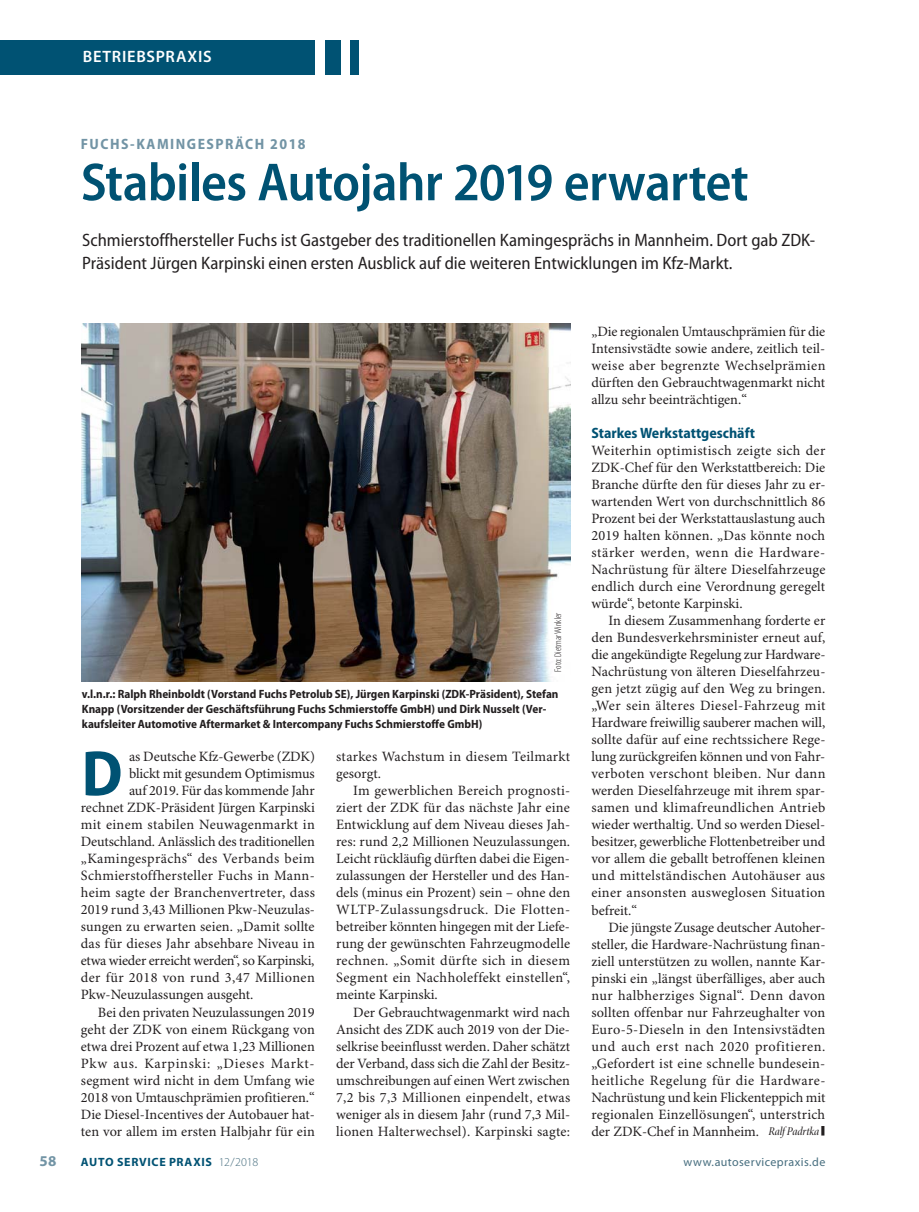
<style>
.page{position:relative;width:919px;height:1212px;background:#fff}
.page>*{position:absolute;margin:0;border:0;box-sizing:border-box;transform-origin:0 0}
.t1{font:700 semi-condensed 64.65px "Myriad Pro";color:#005273}
.t2{font:600 semi-condensed 54px "Myriad Pro";letter-spacing:-.01em;color:#005273}
.t3{font:32.7px "Minion Pro";color:#231f20;scale:.33 1}
.t4{font:semi-condensed 18px/22.5px "Myriad Pro";color:#231f20}
.t5{font:600 16.5px "Myriad Pro";letter-spacing:.045em;color:#fff}
.t6{font:700 semi-condensed 15px "Myriad Pro";color:#005273}
.t7{font:700 semi-condensed 15px "Myriad Pro";letter-spacing:.1em;color:#7294a5}
.t8{font:700 15px "Myriad Pro";color:#7294a5}
.t9{font:14.25px/17px "Minion Pro";letter-spacing:.005em;color:#231f20;text-align:justify}
.t10{font:14.25px "Minion Pro";letter-spacing:.03em;color:#231f20}
.t11{font:14.25px "Minion Pro";letter-spacing:-.015em;color:#231f20}
.t12{font:14.25px "Minion Pro";letter-spacing:.025em;color:#231f20}
.t13{font:14.25px "Minion Pro";letter-spacing:.05em;color:#231f20}
.t14{font:700 semi-condensed 12px/15px "Myriad Pro";color:#231f20}
.t15{font:700 12px "Myriad Pro";letter-spacing:.055em;color:#005273}
.t16{font:12px "Myriad Pro";letter-spacing:.035em;color:#476e7f}
.t17{font:300 condensed 9.75px "Myriad Pro";color:#231f20}
.s1{font-family:"Minion Pro Medium Cn It Disp";font-size:12px}
.s2{font-weight:300;color:#476e7f}
</style>
<div class="page">
<div style="left:350px;top:40px;width:8px;height:34px;background:#005273"></div>
<div style="left:325px;top:40px;width:15px;height:34px;background:#005273"></div>
<div style="left:0;top:40px;width:315px;height:34px;background:#005273"></div>
<img style="left:82px;top:323px;width:488px;height:358px">
<p class="t5" style="left:83px;top:47px;width:130px">BETRIEBSPRAXIS</p>
<p class="t7" style="left:81px;top:138px;width:226px">FUCHS-KAMINGESPRÄCH 2018</p>
<h2 class="t2" style="left:81px;top:150px;width:669px">Stabiles Autojahr 2019 erwartet</h2>
<p class="t4" style="left:82px;top:231px;width:734px">Schmierstoffhersteller Fuchs ist Gastgeber des traditionellen Kamingesprächs in Mannheim. Dort gab ZDK-<br>Präsident Jürgen Karpinski einen ersten Ausblick auf die weiteren Entwicklungen im Kfz-Markt.</p>
<p class="t17" style="left:552px;top:672px;width:61px;rotate:-90deg">Foto: Dietmar Winkler</p>
<p class="t14" style="left:82px;top:687px;width:478px">v.l.n.r.: Ralph Rheinboldt (Vorstand Fuchs Petrolub SE), Jürgen Karpinski (ZDK-Präsident), Stefan<br>Knapp (Vorsitzender der Geschäftsführung Fuchs Schmierstoffe GmbH) und Dirk Nusselt (Ver&shy;kaufsleiter Automotive Aftermarket &amp; Intercompany Fuchs Schmierstoffe GmbH)</p>
<h1 class="t1" style="left:81px;top:749px;width:43px">D</h1>
<p class="t9" style="left:129px;top:749px;width:187px">as Deutsche Kfz-Gewerbe (ZDK)</p>
<p class="t9" style="left:129px;top:766px;width:187px">blickt mit gesundem Optimismus</p>
<p class="t9" style="left:129px;top:783px;width:187px">auf 2019. Für das kommende Jahr</p>
<p class="t9" style="left:81px;top:800px;width:235px">rechnet ZDK-Präsident Jürgen Karpinski</p>
<p class="t12" style="left:81px;top:819px;width:235px">mit einem stabilen Neuwagenmarkt in</p>
<p class="t9" style="left:81px;top:834px;width:236px">Deutschland. Anlässlich des traditionellen</p>
<p class="t10" style="left:81px;top:853px;width:235px">„Kamingesprächs“ des Verbands beim</p>
<p class="t9" style="left:81px;top:868px;width:235px">Schmierstoffhersteller Fuchs in Mann-</p>
<p class="t9" style="left:81px;top:885px;width:236px">heim sagte der Branchenvertreter, dass</p>
<p class="t9" style="left:81px;top:902px;width:236px">2019 rund 3,43 Millionen Pkw-Neuzulas-</p>
<p class="t9" style="left:81px;top:919px;width:235px">sungen zu erwarten seien. „Damit sollte</p>
<p class="t9" style="left:81px;top:937px;width:235px">das für dieses Jahr absehbare Niveau in</p>
<p class="t11" style="left:81px;top:955px;width:235px">etwa wieder erreicht werden“, so Karpinski,</p>
<p class="t10" style="left:81px;top:972px;width:235px">der für 2018 von rund 3,47 Millionen</p>
<p class="t9" style="left:81px;top:988px;width:174px">Pkw-Neuzulassungen ausgeht.</p>
<p class="t9" style="left:98px;top:1005px;width:218px">Bei den privaten Neuzulassungen 2019</p>
<p class="t9" style="left:81px;top:1022px;width:235px">geht der ZDK von einem Rückgang von</p>
<p class="t9" style="left:81px;top:1039px;width:235px">etwa drei Prozent auf etwa 1,23 Millionen</p>
<p class="t13" style="left:81px;top:1057px;width:235px">Pkw aus. Karpinski: „Dieses Markt-</p>
<p class="t9" style="left:81px;top:1073px;width:235px">segment wird nicht in dem Umfang wie</p>
<p class="t9" style="left:81px;top:1090px;width:235px">2018 von Umtauschprämien profitieren.“</p>
<p class="t9" style="left:81px;top:1107px;width:235px">Die Diesel-Incentives der Autobauer hat-</p>
<p class="t9" style="left:81px;top:1124px;width:235px">ten vor allem im ersten Halbjahr für ein</p>
<p class="t9" style="left:336px;top:749px;width:235px">starkes Wachstum in diesem Teilmarkt gesorgt.</p>
<p class="t9" style="left:336px;top:783px;width:235px;text-indent:17px">Im gewerblichen Bereich prognosti&shy;ziert der ZDK für das nächste Jahr eine Entwicklung auf dem Niveau dieses Jah&shy;res: rund 2,2 Millionen Neuzulassungen.<br>Leicht rückläufig dürften dabei die Eigen&shy;zulassungen der Hersteller und des Han&shy;dels (minus ein Prozent) sein – ohne den WLTP-Zulassungsdruck. Die Flotten&shy;betreiber könnten hingegen mit der Liefe&shy;rung der gewünschten Fahrzeugmodelle rechnen. „Somit dürfte sich in diesem Segment ein Nachholeffekt einstellen“, meinte Karpinski.</p>
<p class="t9" style="left:336px;top:1005px;width:235px;text-indent:17px">Der Gebrauchtwagenmarkt wird nach Ansicht des ZDK auch 2019 von der Die&shy;selkrise beeinflusst werden. Daher schätzt der Verband, dass sich die Zahl der Besitz&shy;umschreibungen auf einen Wert zwischen 7,2 bis 7,3 Millionen einpendelt, etwas weniger als in diesem Jahr (rund 7,3 Mil&shy;lionen Halterwechsel). Karpinski sagte:</p>
<p class="t9" style="left:591px;top:324px;width:235px">„Die regionalen Umtauschprämien für die Intensivstädte sowie andere, zeitlich teil&shy;weise aber begrenzte Wechselprämien dürften den Gebrauchtwagenmarkt nicht allzu sehr beeinträchtigen.“</p>
<p class="t6" style="left:591px;top:427px;width:165px">Starkes Werkstattgeschäft</p>
<p class="t9" style="left:591px;top:443px;width:235px">Weiterhin optimistisch zeigte sich der ZDK-Chef für den Werkstattbereich: Die Branche dürfte den für dieses Jahr zu er&shy;wartenden Wert von durchschnittlich 86<br>Prozent bei der Werkstattauslastung auch 2019 halten können. „Das könnte noch stärker werden, wenn die Hardware-Nachrüstung für ältere Dieselfahrzeuge endlich durch eine Verordnung geregelt würde“, betonte Karpinski.</p>
<p class="t9" style="left:591px;top:613px;width:236px;text-indent:17px">In diesem Zusammenhang forderte er den Bundesverkehrsminister erneut auf, die angekündigte Regelung zur Hardware-Nachrüstung von älteren Dieselfahrzeu&shy;gen jetzt zügig auf den Weg zu bringen. „Wer sein älteres Diesel-Fahrzeug mit Hardware freiwillig sauberer machen will, sollte dafür auf eine rechtssichere Rege&shy;lung zurückgreifen können und von Fahr&shy;verboten verschont bleiben. Nur dann werden Dieselfahrzeuge mit ihrem spar&shy;samen und klimafreundlichen Antrieb wieder werthaltig. Und so werden Diesel&shy;besitzer, gewerbliche Flottenbetreiber und vor allem die geballt betroffenen kleinen und mittelständischen Autohäuser aus einer ansonsten ausweglosen Situation befreit.“</p>
<p class="t9" style="left:591px;top:920px;width:236px;text-indent:17px">Die jüngste Zusage deutscher Autoher&shy;steller, die Hardware-Nachrüstung finan&shy;ziell unterstützen zu wollen, nannte Kar&shy;pinski ein „längst überfälliges, aber auch nur halbherziges Signal“. Denn davon sollten offenbar nur Fahrzeughalter von Euro-5-Dieseln in den Intensivstädten und auch erst nach 2020 profitieren. „Gefordert ist eine schnelle bundesein&shy;heitliche Regelung für die Hardware-Nachrüstung und kein Flickenteppich mit regionalen Einzellösungen“, unterstrich der ZDK-Chef in Mannheim. <span class="s1">Ralf Padrtka</span></p>
<h3 class="t3" style="left:820px;top:1116px;width:15px">■</h3>
<p class="t8" style="left:39px;top:1152px;width:19px">58</p>
<p class="t15" style="left:81px;top:1154px;width:179px">AUTO SERVICE PRAXIS <span class="s2">12/2018</span></p>
<p class="t16" style="left:683px;top:1154px;width:143px">www.autoservicepraxis.de</p>
</div>
